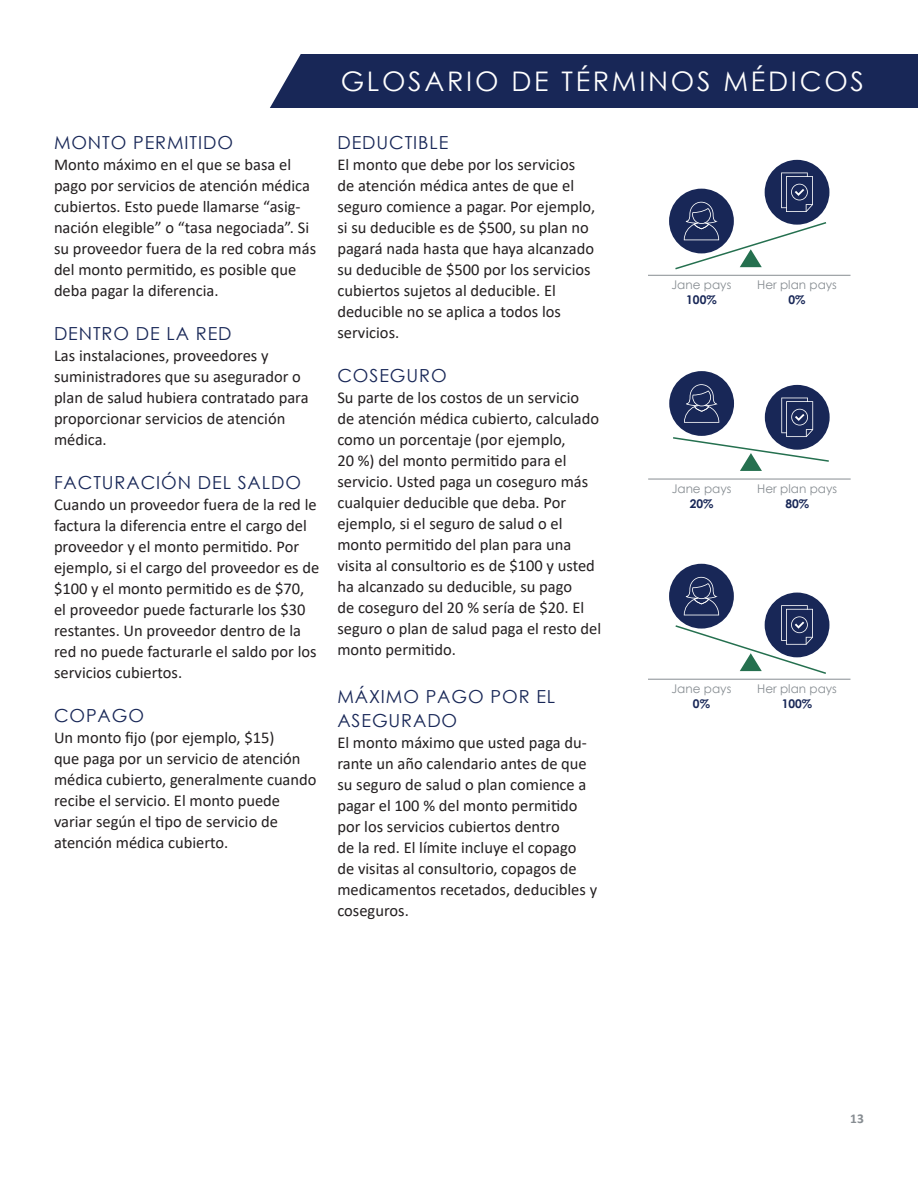
<style>
.page{position:relative;width:918px;height:1188px;background:#fff}
.page>*{position:absolute;margin:0;border:0;box-sizing:border-box;transform-origin:0 0}
.t1{font:27px "Century Gothic";letter-spacing:.1em;color:#fff}
.t2{font:18px/24px "Century Gothic";letter-spacing:.05em;color:#182757}
.t3{font:16.5px/21px "Calibri";color:#231f20}
.t4{font:700 13.5px "Calibri";color:#878d92}
.t5{font:12px "Century Gothic";color:#878d92}
.t6{font:700 12px "Century Gothic";color:#182757}
</style>
<div class="page">
<div style="left:270px;top:54px;width:648px;height:54px;background:#182757"></div>
<div style="left:669px;top:189px;width:65px;height:64px;background:#182757;border-radius:50%"></div>
<div style="left:765px;top:160px;width:64px;height:65px;background:#182757;border-radius:50%"></div>
<hr style="left:648px;top:275px;width:202px;height:1px;background:#878d92">
<svg style="left:674px;top:173px;width:154px;height:97px"></svg>
<div style="left:669px;top:564px;width:65px;height:65px;background:#182757;border-radius:50%"></div>
<hr style="left:648px;top:679px;width:202px;height:1px;background:#878d92">
<svg style="left:674px;top:577px;width:154px;height:97px"></svg>
<div style="left:669px;top:371px;width:65px;height:65px;background:#182757;border-radius:50%"></div>
<hr style="left:648px;top:479px;width:203px;height:1px;background:#878d92">
<svg style="left:671px;top:384px;width:159px;height:87px"></svg>
<p class="t2" style="left:54px;top:130px;width:181px">MONTO PERMITIDO</p>
<p class="t3" style="left:54px;top:153px;width:264px">Monto máximo en el que se basa el pago por servicios de atención médica cubiertos. Esto puede llamarse “asig&shy;nación elegible” o “tasa negociada”. Si su proveedor fuera de la red cobra más del monto permitido, es posible que deba pagar la diferencia.</p>
<p class="t2" style="left:54px;top:321px;width:179px">DENTRO DE LA RED</p>
<p class="t3" style="left:54px;top:344px;width:256px">Las instalaciones, proveedores y suministradores que su asegurador o plan de salud hubiera contratado para proporcionar servicios de atención médica.</p>
<p class="t2" style="left:54px;top:470px;width:249px">FACTURACIÓN DEL SALDO</p>
<p class="t3" style="left:54px;top:494px;width:267px">Cuando un proveedor fuera de la red le factura la diferencia entre el cargo del proveedor y el monto permitido. Por ejemplo, si el cargo del proveedor es de $100 y el monto permitido es de $70, el proveedor puede facturarle los $30 restantes. Un proveedor dentro de la red no puede facturarle el saldo por los servicios cubiertos.</p>
<p class="t2" style="left:54px;top:703px;width:92px">COPAGO</p>
<p class="t3" style="left:54px;top:727px;width:264px">Un monto fijo (por ejemplo, $15)<br>que paga por un servicio de atención médica cubierto, generalmente cuando recibe el servicio. El monto puede variar según el tipo de servicio de atención médica cubierto.</p>
<h1 class="t1" style="left:341px;top:63px;width:525px">GLOSARIO DE TÉRMINOS MÉDICOS</h1>
<p class="t2" style="left:337px;top:130px;width:112px">DEDUCTIBLE</p>
<p class="t3" style="left:337px;top:153px;width:259px">El monto que debe por los servicios de atención médica antes de que el seguro comience a pagar. Por ejemplo, si su deducible es de $500, su plan no pagará nada hasta que haya alcanzado su deducible de $500 por los servicios cubiertos sujetos al deducible. El deducible no se aplica a todos los servicios.</p>
<p class="t2" style="left:337px;top:363px;width:111px">COSEGURO</p>
<p class="t3" style="left:337px;top:386px;width:265px">Su parte de los costos de un servicio<br>de atención médica cubierto, calculado como un porcentaje (por ejemplo,<br>20 %) del monto permitido para el servicio. Usted paga un coseguro más cualquier deducible que deba. Por ejemplo, si el seguro de salud o el monto permitido del plan para una visita al consultorio es de $100 y usted ha alcanzado su deducible, su pago<br>de coseguro del 20 % sería de $20. El seguro o plan de salud paga el resto del monto permitido.</p>
<p class="t2" style="left:337px;top:684px;width:219px">MÁXIMO PAGO POR EL<br>ASEGURADO</p>
<p class="t3" style="left:337px;top:731px;width:261px">El monto máximo que usted paga du&shy;rante un año calendario antes de que su seguro de salud o plan comience a pagar el 100 % del monto permitido por los servicios cubiertos dentro<br>de la red. El límite incluye el copago de visitas al consultorio, copagos de medicamentos recetados, deducibles y coseguros.</p>
<p class="t5" style="left:672px;top:277px;width:61px">Jane pays</p>
<p class="t6" style="left:686px;top:290px;width:32px">100%</p>
<p class="t5" style="left:757px;top:277px;width:81px">Her plan pays</p>
<p class="t6" style="left:789px;top:290px;width:19px">0%</p>
<p class="t5" style="left:672px;top:480px;width:61px">Jane pays</p>
<p class="t6" style="left:690px;top:494px;width:25px">20%</p>
<p class="t5" style="left:757px;top:480px;width:81px">Her plan pays</p>
<p class="t6" style="left:785px;top:494px;width:25px">80%</p>
<p class="t5" style="left:672px;top:681px;width:61px">Jane pays</p>
<p class="t6" style="left:693px;top:694px;width:19px">0%</p>
<p class="t5" style="left:757px;top:681px;width:81px">Her plan pays</p>
<p class="t6" style="left:782px;top:694px;width:32px">100%</p>
<p class="t4" style="left:850px;top:1109px;width:15px">13</p>
</div>
